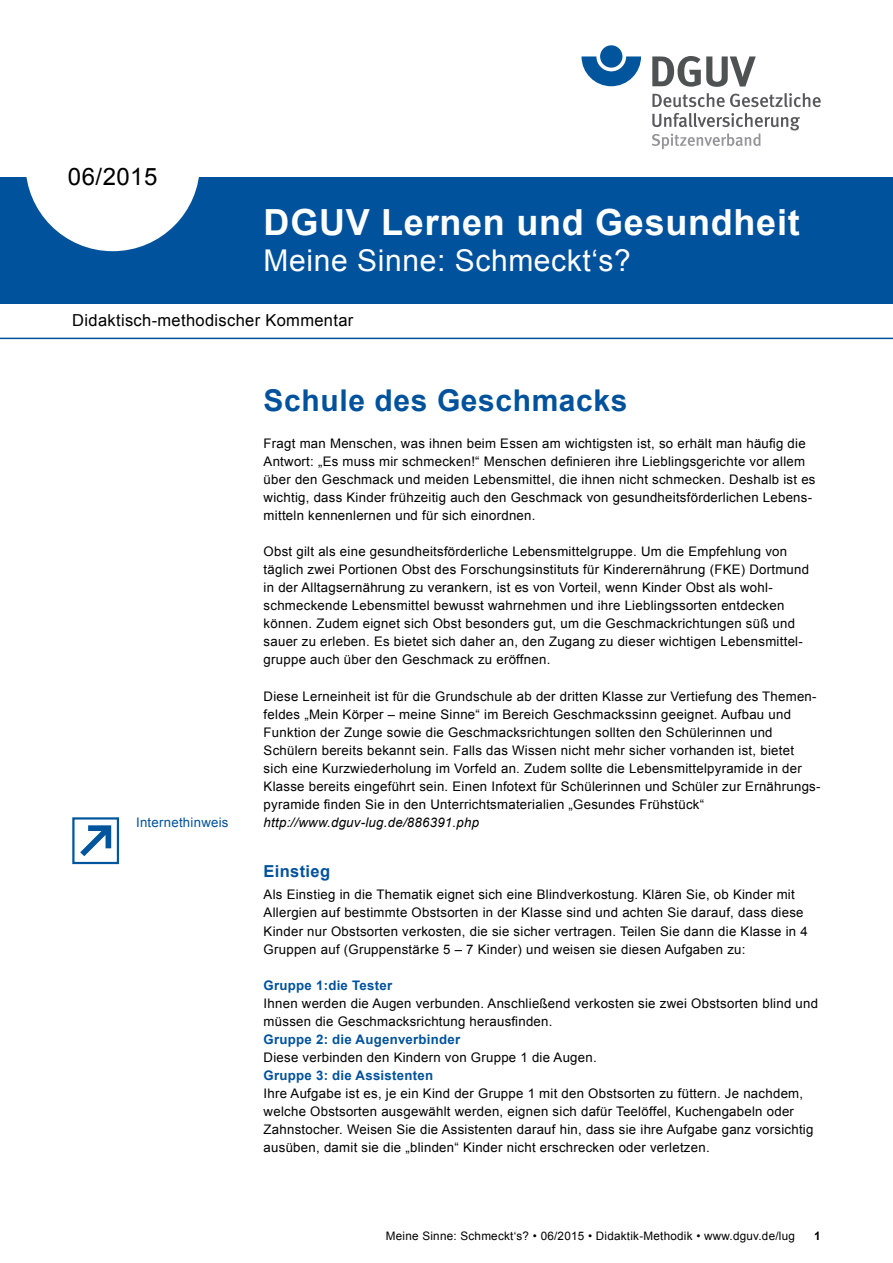
<style>
.page{position:relative;width:893px;height:1263px;background:#fff}
.page>*{position:absolute;margin:0;border:0;box-sizing:border-box;transform-origin:0 0}
.t1{font:700 36px "Arial";letter-spacing:.02em;color:#fff}
.t2{font:30px "Arial";letter-spacing:.02em;color:#fff}
.t3{font:700 30px "Arial";letter-spacing:.02em;color:#00529c}
.t4{font:24px "Arial";letter-spacing:.02em;color:#000}
.t5{font:16.5px "Arial";letter-spacing:.02em;color:#000}
.t6{font:700 16.5px "Arial";letter-spacing:.02em;color:#00529c}
.t7{font:13.2px/18px "Arial";letter-spacing:.02em;color:#000}
.t8{font:700 13.2px "Arial";letter-spacing:.02em;color:#00529c}
.t9{font:italic 13.2px "Arial";letter-spacing:.02em;color:#000}
.t10{font:13.2px "Arial";letter-spacing:.02em;color:#00529c}
.t11{font:11.7px "Arial";letter-spacing:.02em;color:#000}
.t12{font:700 11.7px "Arial";color:#000}
</style>
<div class="page">
<svg style="left:581px;top:56px;width:60px;height:30px"></svg>
<div style="left:600px;top:45px;width:22px;height:23px;background:#00559c;border-radius:50%"></div>
<svg style="left:652px;top:56px;width:104px;height:31px"></svg>
<svg style="left:652px;top:93px;width:169px;height:14px"></svg>
<svg style="left:652px;top:113px;width:148px;height:36px"></svg>
<div style="left:0;top:177px;width:893px;height:126px;background:#00529c"></div>
<hr style="left:0;top:338px;width:893px;height:1px;background:#00529c">
<div style="left:26px;top:77px;width:174px;height:174px;background:#fff;border-radius:50%"></div>
<div style="left:72px;top:817px;width:47px;height:47px;border:2px solid #00559c"></div>
<svg style="left:80px;top:825px;width:31px;height:31px"></svg>
<h3 class="t4" style="left:68px;top:161px;width:91px">06/2015</h3>
<h1 class="t1" style="left:264px;top:198px;width:538px">DGUV Lernen und Gesundheit</h1>
<h2 class="t2" style="left:264px;top:240px;width:369px">Meine Sinne: Schmeckt‘s?</h2>
<p class="t5" style="left:72px;top:310px;width:283px">Didaktisch-methodischer Kommentar</p>
<p class="t10" style="left:136px;top:814px;width:94px">Internethinweis</p>
<h2 class="t3" style="left:264px;top:381px;width:365px">Schule des Geschmacks</h2>
<p class="t7" style="left:264px;top:434px;width:553px">Fragt man Menschen, was ihnen beim Essen am wichtigsten ist, so erhält man häufig die Antwort: „Es muss mir schmecken!“ Menschen definieren ihre Lieblingsgerichte vor allem über den Geschmack und meiden Lebensmittel, die ihnen nicht schmecken. Deshalb ist es wichtig, dass Kinder frühzeitig auch den Geschmack von gesundheitsförderlichen Lebens&shy;mitteln kennenlernen und für sich einordnen.</p>
<p class="t7" style="left:264px;top:542px;width:547px">Obst gilt als eine gesundheitsförderliche Lebensmittelgruppe. Um die Empfehlung von täglich zwei Portionen Obst des Forschungsinstituts für Kinderernährung (FKE) Dortmund in der Alltagsernährung zu verankern, ist es von Vorteil, wenn Kinder Obst als wohl&shy;schmeckende Lebensmittel bewusst wahrnehmen und ihre Lieblingssorten entdecken können. Zudem eignet sich Obst besonders gut, um die Geschmackrichtungen süß und sauer zu erleben. Es bietet sich daher an, den Zugang zu dieser wichtigen Lebensmittel&shy;gruppe auch über den Geschmack zu eröffnen.</p>
<p class="t7" style="left:264px;top:687px;width:558px">Diese Lerneinheit ist für die Grundschule ab der dritten Klasse zur Vertiefung des Themen&shy;feldes „Mein Körper – meine Sinne“ im Bereich Geschmackssinn geeignet. Aufbau und Funktion der Zunge sowie die Geschmacksrichtungen sollten den Schülerinnen und Schülern bereits bekannt sein. Falls das Wissen nicht mehr sicher vorhanden ist, bietet sich eine Kurzwiederholung im Vorfeld an. Zudem sollte die Lebensmittelpyramide in der Klasse bereits eingeführt sein. Einen Infotext für Schülerinnen und Schüler zur Ernährungs&shy;pyramide finden Sie in den Unterrichtsmaterialien „Gesundes Frühstück“</p>
<p class="t9" style="left:264px;top:814px;width:217px">http://www.dguv-lug.de/886391.php</p>
<p class="t6" style="left:264px;top:860px;width:68px">Einstieg</p>
<p class="t7" style="left:264px;top:886px;width:546px">Als Einstieg in die Thematik eignet sich eine Blindverkostung. Klären Sie, ob Kinder mit Allergien auf bestimmte Obstsorten in der Klasse sind und achten Sie darauf, dass diese Kinder nur Obstsorten verkosten, die sie sicher vertragen. Teilen Sie dann die Klasse in 4<br>Gruppen auf (Gruppenstärke 5 – 7 Kinder) und weisen sie diesen Aufgaben zu:</p>
<p class="t8" style="left:264px;top:976px;width:130px">Gruppe 1:die Tester</p>
<p class="t7" style="left:264px;top:994px;width:556px">Ihnen werden die Augen verbunden. Anschließend verkosten sie zwei Obstsorten blind und müssen die Geschmacksrichtung herausfinden.</p>
<p class="t8" style="left:264px;top:1030px;width:198px">Gruppe 2: die Augenverbinder</p>
<p class="t7" style="left:264px;top:1048px;width:335px">Diese verbinden den Kindern von Gruppe 1 die Augen.</p>
<p class="t8" style="left:264px;top:1067px;width:171px">Gruppe 3: die Assistenten</p>
<p class="t7" style="left:264px;top:1085px;width:551px">Ihre Aufgabe ist es, je ein Kind der Gruppe 1 mit den Obstsorten zu füttern. Je nachdem, welche Obstsorten ausgewählt werden, eignen sich dafür Teelöffel, Kuchengabeln oder Zahnstocher. Weisen Sie die Assistenten darauf hin, dass sie ihre Aufgabe ganz vorsichtig ausüben, damit sie die „blinden“ Kinder nicht erschrecken oder verletzen.</p>
<p class="t11" style="left:386px;top:1228px;width:411px">Meine Sinne: Schmeckt‘s? • 06/2015 • Didaktik-Methodik • www.dguv.de/lug</p>
<p class="t12" style="left:814px;top:1228px;width:8px">1</p>
</div>
